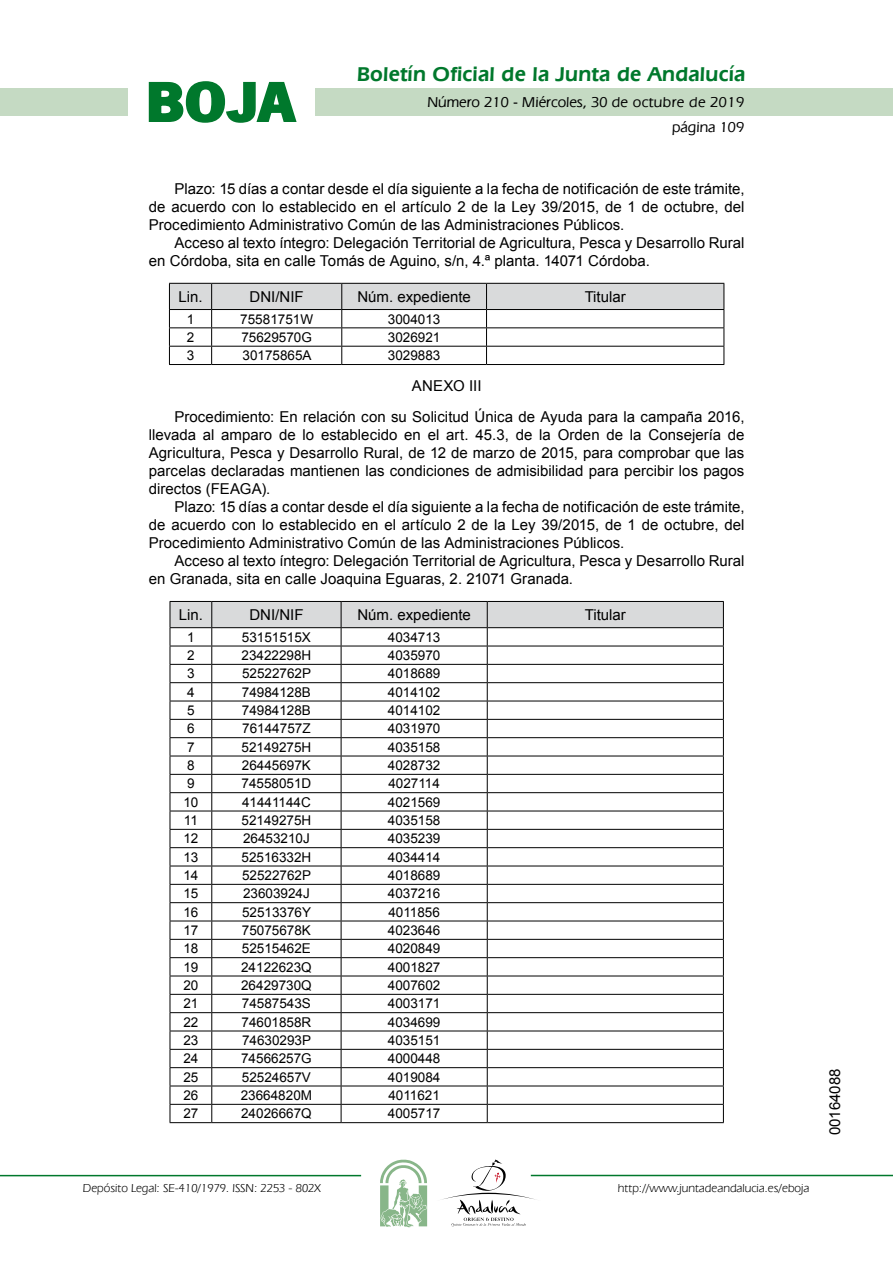
<style>
.page{position:relative;width:893px;height:1263px;background:#fff}
.page>*{position:absolute;margin:0;border:0;box-sizing:border-box;transform-origin:0 0}
.t1{font:700 57.75px "News Got T";color:#00782c;scale:1.14 1}
.t2{font:600 21px "Eras IT Cby BT";letter-spacing:.01em;color:#00782c}
.t3{font:15px/18px "Arial";color:#000;text-align:justify}
.t4{font:500 15px/24.5px "Eras IT Cby BT";color:#000;text-align:right}
.t5{font:13.5px "Arial";color:#000}
.t6{font:12px "Eras IT Cby BT";color:#000}
</style>
<div class="page">
<div style="left:315px;top:88px;width:577px;height:28px;background:#c5dac3"></div>
<div style="left:0;top:88px;width:128px;height:28px;background:#c5dac3"></div>
<hr style="left:0;top:1175px;width:361px;height:1px;background:#00782c">
<hr style="left:531px;top:1175px;width:361px;height:1px;background:#00782c">
<svg style="left:148px;top:81px;width:149px;height:42px"></svg>
<svg style="left:380px;top:1159px;width:47px;height:68px"></svg>
<svg style="left:442px;top:1159px;width:100px;height:67px"></svg>
<svg style="left:169px;top:283px;width:555px;height:81px"></svg>
<hr style="left:169px;top:364px;width:43px;height:1px;background:#000">
<hr style="left:212px;top:364px;width:130px;height:1px;background:#000">
<hr style="left:342px;top:364px;width:144px;height:1px;background:#000">
<hr style="left:486px;top:364px;width:238px;height:1px;background:#000">
<svg style="left:170px;top:601px;width:554px;height:521px"></svg>
<hr style="left:170px;top:1122px;width:42px;height:1px;background:#000">
<hr style="left:212px;top:1122px;width:129px;height:1px;background:#000">
<hr style="left:341px;top:1122px;width:146px;height:1px;background:#000">
<hr style="left:487px;top:1122px;width:236px;height:1px;background:#000">
<h1 class="t1" style="left:145px;top:68px;width:133px">BOJA</h1>
<h2 class="t2" style="left:357px;top:62px;width:390px">Boletín Oficial de la Junta de Andalucía</h2>
<p class="t4" style="left:427px;top:90px;width:318px">Número 210 - Miércoles, 30 de octubre de 2019 página 109</p>
<p class="t3" style="left:149px;top:180px;width:597px;text-indent:26px">Plazo: 15 días a contar desde el día siguiente a la fecha de notificación de este trámite, de acuerdo con lo establecido en el artículo 2 de la Ley 39/2015, de 1 de octubre, del Procedimiento Administrativo Común de las Administraciones Públicos.</p>
<p class="t3" style="left:149px;top:234px;width:597px;text-indent:26px">Acceso al texto íntegro: Delegación Territorial de Agricultura, Pesca y Desarrollo Rural en Córdoba, sita en calle Tomás de Aguino, s/n, 4.ª planta. 14071 Córdoba.</p>
<p class="t3" style="left:178px;top:288px;width:26px">Lin.</p>
<p class="t3" style="left:249px;top:288px;width:56px">DNI/NIF</p>
<p class="t3" style="left:357px;top:288px;width:115px">Núm. expediente</p>
<p class="t3" style="left:584px;top:288px;width:43px">Titular</p>
<p class="t5" style="left:187px;top:310px;width:9px">1</p>
<p class="t5" style="left:240px;top:310px;width:74px">75581751W</p>
<p class="t5" style="left:388px;top:310px;width:54px">3004013</p>
<p class="t5" style="left:187px;top:328px;width:9px">2</p>
<p class="t5" style="left:241px;top:328px;width:72px">75629570G</p>
<p class="t5" style="left:388px;top:328px;width:54px">3026921</p>
<p class="t5" style="left:187px;top:347px;width:9px">3</p>
<p class="t5" style="left:242px;top:347px;width:71px">30175865A</p>
<p class="t5" style="left:388px;top:347px;width:54px">3029883</p>
<p class="t3" style="left:174px;top:371px;width:571px;line-height:30.8px;text-indent:237px">ANEXO III<br>Procedimiento: En relación con su Solicitud Única de Ayuda para la campaña 2016,</p>
<p class="t3" style="left:149px;top:426px;width:597px">llevada al amparo de lo establecido en el art. 45.3, de la Orden de la Consejería de Agricultura, Pesca y Desarrollo Rural, de 12 de marzo de 2015, para comprobar que las parcelas declaradas mantienen las condiciones de admisibilidad para percibir los pagos directos (FEAGA).</p>
<p class="t3" style="left:149px;top:498px;width:597px;text-indent:26px">Plazo: 15 días a contar desde el día siguiente a la fecha de notificación de este trámite, de acuerdo con lo establecido en el artículo 2 de la Ley 39/2015, de 1 de octubre, del Procedimiento Administrativo Común de las Administraciones Públicos.</p>
<p class="t3" style="left:149px;top:552px;width:597px;text-indent:26px">Acceso al texto íntegro: Delegación Territorial de Agricultura, Pesca y Desarrollo Rural en Granada, sita en calle Joaquina Eguaras, 2. 21071 Granada.</p>
<p class="t3" style="left:179px;top:606px;width:26px">Lin.</p>
<p class="t3" style="left:249px;top:606px;width:56px">DNI/NIF</p>
<p class="t3" style="left:357px;top:606px;width:115px">Núm. expediente</p>
<p class="t3" style="left:584px;top:606px;width:43px">Titular</p>
<p class="t5" style="left:187px;top:628px;width:9px">1</p>
<p class="t5" style="left:242px;top:628px;width:71px">53151515X</p>
<p class="t5" style="left:388px;top:628px;width:54px">4034713</p>
<p class="t5" style="left:187px;top:647px;width:9px">2</p>
<p class="t5" style="left:241px;top:647px;width:71px">23422298H</p>
<p class="t5" style="left:388px;top:647px;width:54px">4035970</p>
<p class="t5" style="left:187px;top:665px;width:9px">3</p>
<p class="t5" style="left:242px;top:665px;width:71px">52522762P</p>
<p class="t5" style="left:388px;top:665px;width:54px">4018689</p>
<p class="t5" style="left:187px;top:683px;width:9px">4</p>
<p class="t5" style="left:242px;top:683px;width:71px">74984128B</p>
<p class="t5" style="left:388px;top:683px;width:54px">4014102</p>
<p class="t5" style="left:187px;top:702px;width:9px">5</p>
<p class="t5" style="left:242px;top:702px;width:71px">74984128B</p>
<p class="t5" style="left:388px;top:702px;width:54px">4014102</p>
<p class="t5" style="left:187px;top:720px;width:9px">6</p>
<p class="t5" style="left:242px;top:720px;width:70px">76144757Z</p>
<p class="t5" style="left:388px;top:720px;width:54px">4031970</p>
<p class="t5" style="left:187px;top:738px;width:9px">7</p>
<p class="t5" style="left:241px;top:738px;width:71px">52149275H</p>
<p class="t5" style="left:388px;top:738px;width:54px">4035158</p>
<p class="t5" style="left:187px;top:757px;width:9px">8</p>
<p class="t5" style="left:242px;top:757px;width:71px">26445697K</p>
<p class="t5" style="left:388px;top:757px;width:54px">4028732</p>
<p class="t5" style="left:187px;top:775px;width:9px">9</p>
<p class="t5" style="left:241px;top:775px;width:71px">74558051D</p>
<p class="t5" style="left:388px;top:775px;width:53px">4027114</p>
<p class="t5" style="left:183px;top:793px;width:17px">10</p>
<p class="t5" style="left:242px;top:793px;width:70px">41441144C</p>
<p class="t5" style="left:388px;top:793px;width:54px">4021569</p>
<p class="t5" style="left:184px;top:812px;width:16px">11</p>
<p class="t5" style="left:241px;top:812px;width:71px">52149275H</p>
<p class="t5" style="left:388px;top:812px;width:54px">4035158</p>
<p class="t5" style="left:183px;top:830px;width:17px">12</p>
<p class="t5" style="left:243px;top:830px;width:68px">26453210J</p>
<p class="t5" style="left:388px;top:830px;width:54px">4035239</p>
<p class="t5" style="left:183px;top:848px;width:17px">13</p>
<p class="t5" style="left:241px;top:848px;width:71px">52516332H</p>
<p class="t5" style="left:388px;top:848px;width:54px">4034414</p>
<p class="t5" style="left:183px;top:867px;width:17px">14</p>
<p class="t5" style="left:242px;top:867px;width:71px">52522762P</p>
<p class="t5" style="left:388px;top:867px;width:54px">4018689</p>
<p class="t5" style="left:183px;top:885px;width:17px">15</p>
<p class="t5" style="left:243px;top:885px;width:68px">23603924J</p>
<p class="t5" style="left:388px;top:885px;width:54px">4037216</p>
<p class="t5" style="left:183px;top:903px;width:17px">16</p>
<p class="t5" style="left:242px;top:903px;width:71px">52513376Y</p>
<p class="t5" style="left:388px;top:903px;width:53px">4011856</p>
<p class="t5" style="left:183px;top:922px;width:17px">17</p>
<p class="t5" style="left:242px;top:922px;width:71px">75075678K</p>
<p class="t5" style="left:388px;top:922px;width:54px">4023646</p>
<p class="t5" style="left:183px;top:940px;width:17px">18</p>
<p class="t5" style="left:242px;top:940px;width:71px">52515462E</p>
<p class="t5" style="left:388px;top:940px;width:54px">4020849</p>
<p class="t5" style="left:183px;top:958px;width:17px">19</p>
<p class="t5" style="left:241px;top:958px;width:72px">24122623Q</p>
<p class="t5" style="left:388px;top:958px;width:54px">4001827</p>
<p class="t5" style="left:183px;top:977px;width:17px">20</p>
<p class="t5" style="left:241px;top:977px;width:72px">26429730Q</p>
<p class="t5" style="left:388px;top:977px;width:54px">4007602</p>
<p class="t5" style="left:183px;top:995px;width:17px">21</p>
<p class="t5" style="left:242px;top:995px;width:71px">74587543S</p>
<p class="t5" style="left:388px;top:995px;width:54px">4003171</p>
<p class="t5" style="left:183px;top:1013px;width:17px">22</p>
<p class="t5" style="left:241px;top:1013px;width:71px">74601858R</p>
<p class="t5" style="left:388px;top:1013px;width:54px">4034699</p>
<p class="t5" style="left:183px;top:1032px;width:17px">23</p>
<p class="t5" style="left:242px;top:1032px;width:71px">74630293P</p>
<p class="t5" style="left:388px;top:1032px;width:54px">4035151</p>
<p class="t5" style="left:183px;top:1050px;width:17px">24</p>
<p class="t5" style="left:241px;top:1050px;width:72px">74566257G</p>
<p class="t5" style="left:388px;top:1050px;width:54px">4000448</p>
<p class="t5" style="left:183px;top:1068px;width:17px">25</p>
<p class="t5" style="left:242px;top:1068px;width:71px">52524657V</p>
<p class="t5" style="left:388px;top:1068px;width:54px">4019084</p>
<p class="t5" style="left:183px;top:1087px;width:17px">26</p>
<p class="t5" style="left:241px;top:1087px;width:73px">23664820M</p>
<p class="t5" style="left:388px;top:1087px;width:53px">4011621</p>
<p class="t5" style="left:183px;top:1105px;width:17px">27</p>
<p class="t5" style="left:241px;top:1105px;width:72px">24026667Q</p>
<p class="t5" style="left:388px;top:1105px;width:54px">4005717</p>
<p class="t6" style="left:83px;top:1181px;width:239px">Depósito Legal: SE-410/1979. ISSN: 2253 - 802X</p>
<p class="t6" style="left:618px;top:1181px;width:193px">http://www.juntadeandalucia.es/eboja</p>
<p class="t3" style="left:826px;top:1135px;width:68px;rotate:-90deg">00164088</p>
</div>
